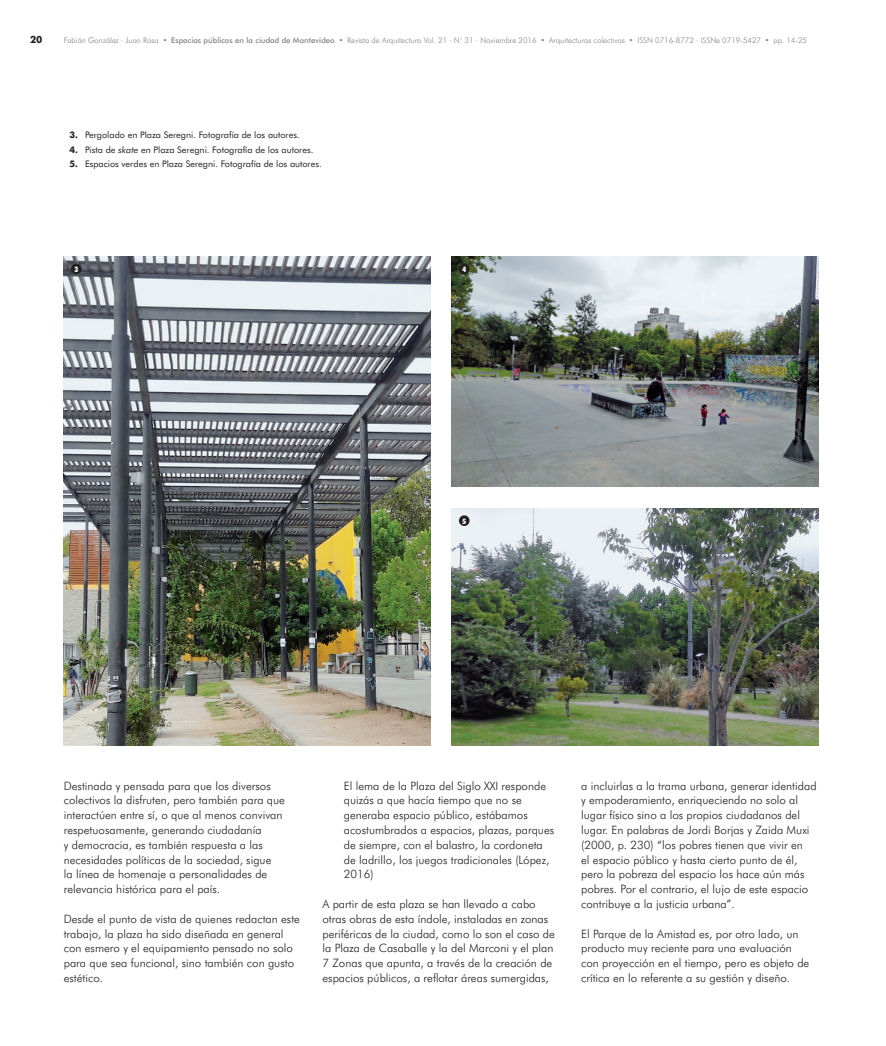
<style>
.page{position:relative;width:886px;height:1046px;background:#fff}
.page>*{position:absolute;margin:0;border:0;box-sizing:border-box;transform-origin:0 0}
.t1{font:300 11.5px/14.8px "Futura BT";color:#231f20}
.t2{font:700 10px "Futura BT";color:#231f20}
.t3{font:9px "Futura BT";color:#231f20}
.t4{font:300 7.75px "Futura BT";color:#808285}
.t5{font:900 condensed 7.5px "Futura BT";color:#fff}
.s1{font-weight:500}
.s2{font-weight:700}
.s3{font-style:italic}
</style>
<div class="page">
<img style="left:64px;top:256px;width:367px;height:489px">
<img style="left:452px;top:256px;width:367px;height:231px">
<img style="left:452px;top:508px;width:367px;height:237px">
<div style="left:71px;top:263px;width:10px;height:11px;background:#231f20;border-radius:50%"></div>
<div style="left:459px;top:263px;width:10px;height:11px;background:#231f20;border-radius:50%"></div>
<div style="left:459px;top:515px;width:10px;height:11px;background:#231f20;border-radius:50%"></div>
<p class="t2" style="left:30px;top:34px;width:14px">20</p>
<p class="t4" style="left:64px;top:36px;width:745px">Fabián González · Juan Rosa • <span class="s1">Espacios públicos en la ciudad de Montevideo</span> • Revista de Arquitectura Vol. 21 · N° 31 · Noviembre 2016 • Arquitecturas colectivas • ISSN 0716-8772 · ISSNe 0719-5427 • pp. 14-25</p>
<p class="t3" style="left:69px;top:129px;width:232px"><span class="s2">3.</span> Pergolado en Plaza Seregni. Fotografía de los autores.</p>
<p class="t3" style="left:69px;top:144px;width:245px"><span class="s2">4.</span> Pista de <span class="s3">skate</span> en Plaza Seregni. Fotografía de los autores.</p>
<p class="t3" style="left:69px;top:158px;width:254px"><span class="s2">5.</span> Espacios verdes en Plaza Seregni. Fotografía de los autores.</p>
<p class="t5" style="left:74px;top:265px;width:5px">3</p>
<p class="t5" style="left:462px;top:265px;width:5px">4</p>
<p class="t5" style="left:462px;top:516px;width:5px">5</p>
<p class="t1" style="left:64px;top:777px;width:223px">Destinada y pensada para que los diversos colectivos la disfruten, pero también para que interactúen entre sí, o que al menos convivan respetuosamente, generando ciudadanía<br>y democracia, es también respuesta a las necesidades políticas de la sociedad, sigue<br>la línea de homenaje a personalidades de relevancia histórica para el país.</p>
<p class="t1" style="left:64px;top:911px;width:238px">Desde el punto de vista de quienes redactan este trabajo, la plaza ha sido diseñada en general con esmero y el equipamiento pensado no solo para que sea funcional, sino también con gusto estético.</p>
<p class="t1" style="left:344px;top:777px;width:212px">El lema de la Plaza del Siglo XXI responde quizás a que hacía tiempo que no se generaba espacio público, estábamos acostumbrados a espacios, plazas, parques de siempre, con el balastro, la cordoneta de ladrillo, los juegos tradicionales (López, 2016)</p>
<p class="t1" style="left:322px;top:896px;width:234px">A partir de esta plaza se han llevado a cabo otras obras de esta índole, instaladas en zonas periféricas de la ciudad, como lo son el caso de la Plaza de Casaballe y la del Marconi y el plan 7 Zonas que apunta, a través de la creación de espacios públicos, a reflotar áreas sumergidas,</p>
<p class="t1" style="left:581px;top:777px;width:237px">a incluirlas a la trama urbana, generar identidad y empoderamiento, enriqueciendo no solo al lugar físico sino a los propios ciudadanos del lugar. En palabras de Jordi Borjas y Zaida Muxi (2000, p. 230) “los pobres tienen que vivir en<br>el espacio público y hasta cierto punto de él, pero la pobreza del espacio los hace aún más pobres. Por el contrario, el lujo de este espacio contribuye a la justicia urbana”.</p>
<p class="t1" style="left:581px;top:925px;width:230px">El Parque de la Amistad es, por otro lado, un producto muy reciente para una evaluación con proyección en el tiempo, pero es objeto de crítica en lo referente a su gestión y diseño.</p>
</div>
